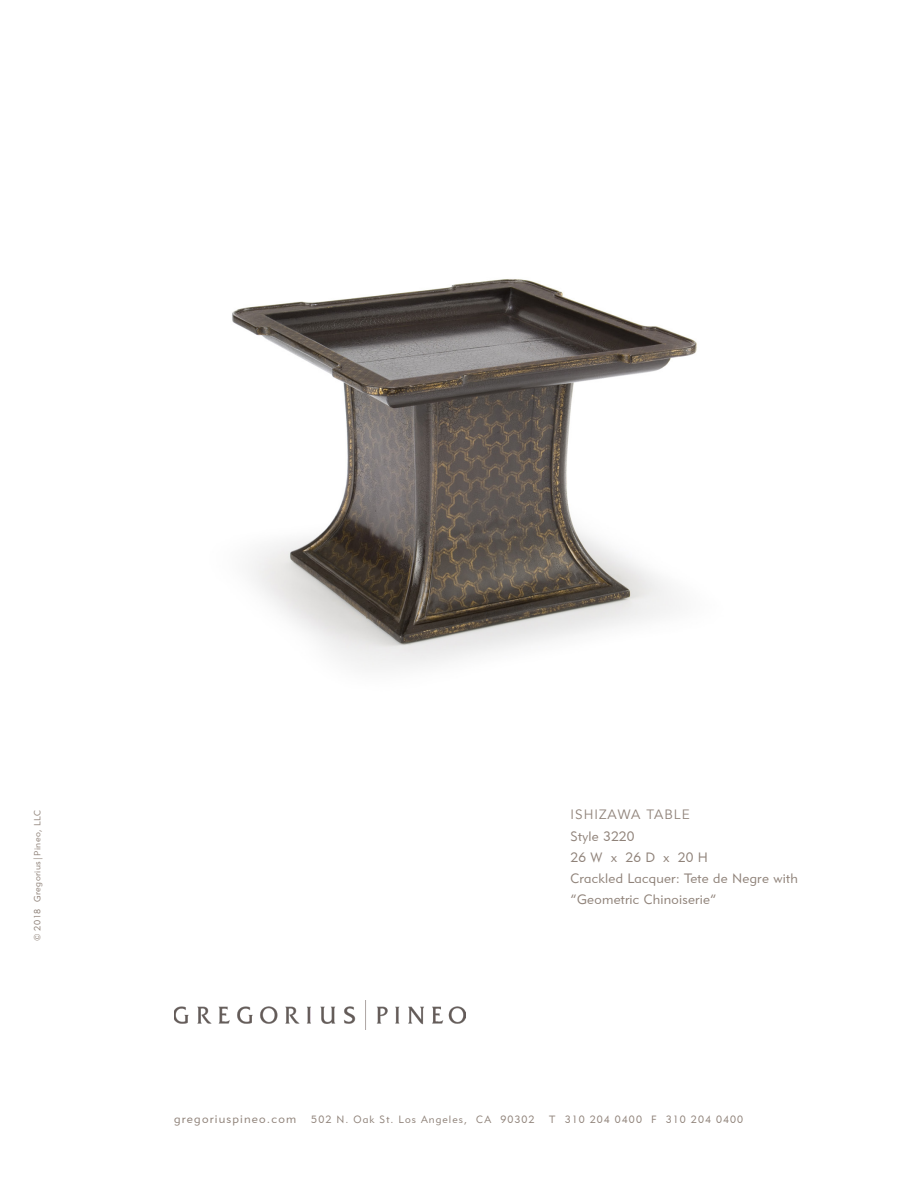
<style>
.page{position:relative;width:918px;height:1188px;background:#fff}
.page>*{position:absolute;margin:0;border:0;box-sizing:border-box;transform-origin:0 0}
.t1{font:13.5px "Geometric 415 BT Lite A";letter-spacing:.02em;color:#8f8279}
.t2{font:13.5px "Avenir";letter-spacing:.075em;color:#8f8279}
.t3{font:12px "Geometric 415 BT Lite A";letter-spacing:.1em;color:#8f8279}
.t4{font:10.5px "Geometric 415 BT Lite A";letter-spacing:.1em;color:#8f8279}
.t5{font:9px "Geometric 415 BT Lite A";letter-spacing:.05em;color:#8f8279}
</style>
<div class="page">
<img style="left:174px;top:1001px;width:291px;height:28px">
<img style="left:232px;top:279px;width:465px;height:389px">
<p class="t5" style="left:32px;top:941px;width:133px;rotate:-90deg">© 2018 Gregorius|Pineo, LLC</p>
<p class="t2" style="left:571px;top:806px;width:121px">ISHIZAWA TABLE</p>
<p class="t1" style="left:571px;top:828px;width:65px">Style 3220</p>
<p class="t1" style="left:571px;top:849px;width:139px">26 W x 26 D x 20 H</p>
<p class="t1" style="left:571px;top:870px;width:229px">Crackled Lacquer: Tete de Negre with</p>
<p class="t1" style="left:571px;top:891px;width:147px">“Geometric Chinoiserie”</p>
<p class="t3" style="left:174px;top:1112px;width:124px">gregoriuspineo.com</p>
<p class="t4" style="left:311px;top:1113px;width:433px">502 N. Oak St. Los Angeles, CA 90302 T 310 204 0400 F 310 204 0400</p>
</div>
